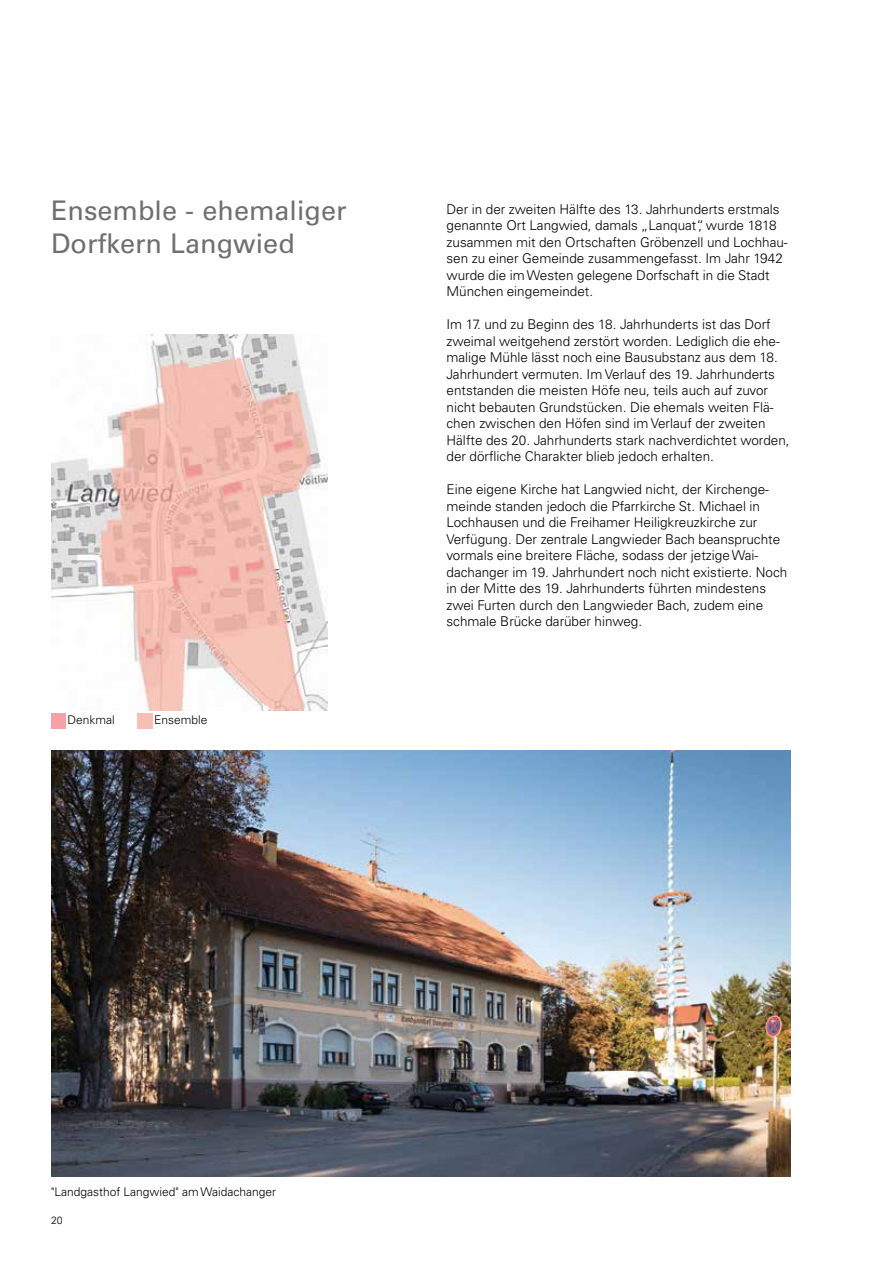
<style>
.page{position:relative;width:893px;height:1263px;background:#fff}
.page>*{position:absolute;margin:0;border:0;box-sizing:border-box;transform-origin:0 0}
.t1{font:27px/33px "Univers LT Pro 55 Roman";color:#706f6f}
.t2{font:300 13.5px/16.5px "Univers LT Pro 45";color:#000}
.t3{font:300 12px "Univers LT Pro 45";color:#000}
.t4{font:300 10.5px "Univers LT Pro 45";color:#000}
</style>
<div class="page">
<img style="left:51px;top:751px;width:740px;height:426px">
<img style="left:51px;top:334px;width:276px;height:376px">
<h1 class="t1" style="left:51px;top:194px;width:297px">Ensemble - ehemaliger<br>Dorfkern Langwied</h1>
<p class="t3" style="left:68px;top:713px;width:49px">Denkmal</p>
<p class="t3" style="left:154px;top:713px;width:55px">Ensemble</p>
<p class="t2" style="left:446px;top:201px;width:343px">Der in der zweiten Hälfte des 13. Jahrhunderts erstmals genannte Ort Langwied, damals „Lanquat“, wurde 1818 zusammen mit den Ortschaften Gröbenzell und Lochhau&shy;sen zu einer Gemeinde zusammengefasst. Im Jahr 1942 wurde die im Westen gelegene Dorfschaft in die Stadt München eingemeindet.</p>
<p class="t2" style="left:446px;top:316px;width:345px">Im 17. und zu Beginn des 18. Jahrhunderts ist das Dorf zweimal weitgehend zerstört worden. Lediglich die ehe&shy;malige Mühle lässt noch eine Bausubstanz aus dem 18.<br>Jahrhundert vermuten. Im Verlauf des 19. Jahrhunderts entstanden die meisten Höfe neu, teils auch auf zuvor nicht bebauten Grundstücken. Die ehemals weiten Flä&shy;chen zwischen den Höfen sind im Verlauf der zweiten Hälfte des 20. Jahrhunderts stark nachverdichtet worden, der dörfliche Charakter blieb jedoch erhalten.</p>
<p class="t2" style="left:446px;top:481px;width:342px">Eine eigene Kirche hat Langwied nicht, der Kirchenge&shy;meinde standen jedoch die Pfarrkirche St. Michael in Lochhausen und die Freihamer Heiligkreuzkirche zur Verfügung. Der zentrale Langwieder Bach beanspruchte vormals eine breitere Fläche, sodass der jetzige Wai&shy;dachanger im 19. Jahrhundert noch nicht existierte. Noch in der Mitte des 19. Jahrhunderts führten mindestens zwei Furten durch den Langwieder Bach, zudem eine schmale Brücke darüber hinweg.</p>
<p class="t3" style="left:51px;top:1184px;width:227px">"Landgasthof Langwied" am Waidachanger</p>
<p class="t4" style="left:51px;top:1214px;width:13px">20</p>
</div>
